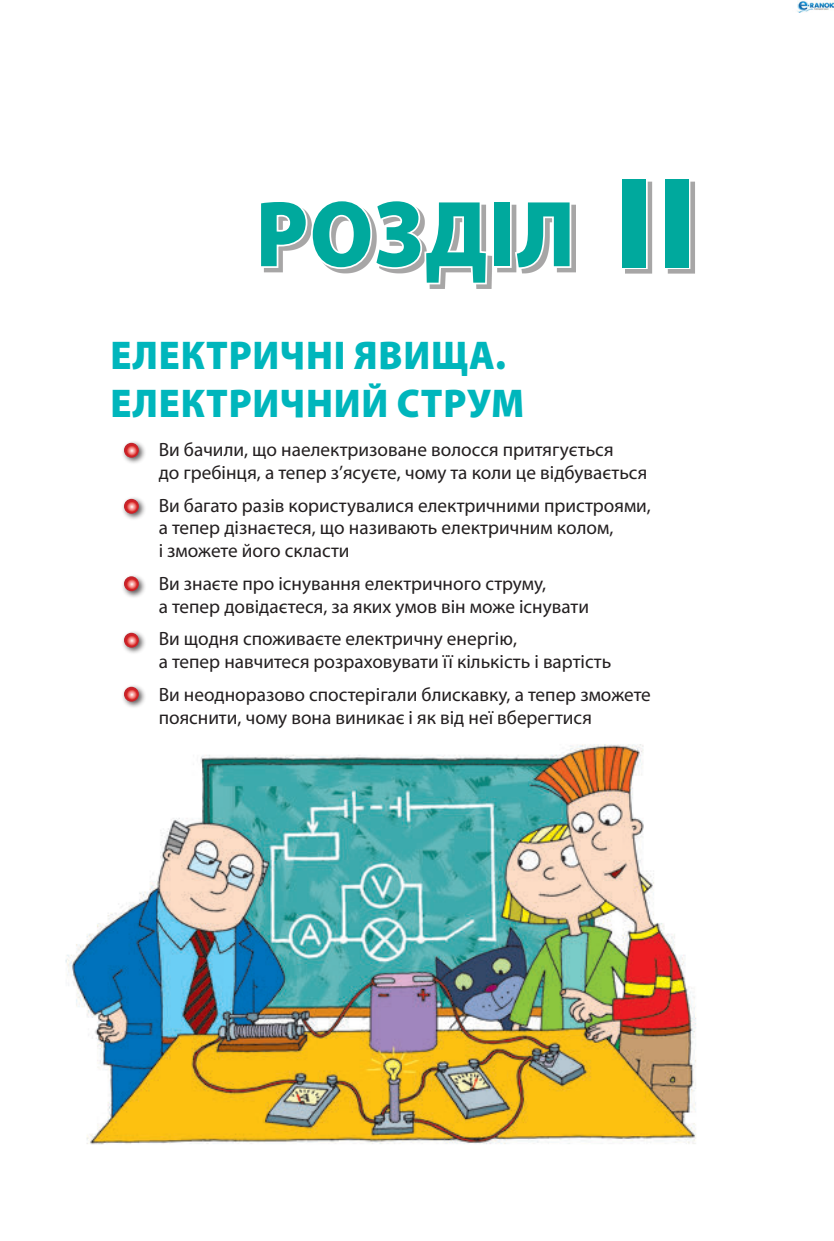
<style>
.page{position:relative;width:834px;height:1241px;background:#fff}
.page>*{position:absolute;margin:0;border:0;box-sizing:border-box;transform-origin:0 0}
.t1{font:900 131.25px "Myriad Pro";color:#00a99d}
.t2{font:900 94.5px "Myriad Pro";letter-spacing:.02em;color:#00a99d;scale:.92 1}
.t3{font:900 40.25px/48.3px "Myriad Pro";letter-spacing:.02em;color:#00b6bc;scale:.95 1}
.t4{font:19.25px/22.8px "Myriad Pro";color:#231f20}
</style>
<div class="page">
<img style="left:65px;top:744px;width:631px;height:401px">
<div style="left:264px;top:204px;width:312px;height:85px;background:#231f20;opacity:.4"></div>
<svg style="left:264px;top:204px;width:225px;height:82px"></svg>
<div style="left:492px;top:201px;width:19px;height:67px;border:4px solid #fff"></div>
<svg style="left:513px;top:204px;width:60px;height:67px"></svg>
<div style="left:121px;top:439px;width:26px;height:26px;background:#231f20;opacity:.75"></div>
<svg style="left:124px;top:443px;width:15px;height:14px"></svg>
<div style="left:121px;top:495px;width:26px;height:26px;background:#231f20;opacity:.75"></div>
<svg style="left:124px;top:499px;width:15px;height:14px"></svg>
<div style="left:121px;top:573px;width:26px;height:26px;background:#231f20;opacity:.75"></div>
<svg style="left:124px;top:576px;width:15px;height:15px"></svg>
<div style="left:121px;top:629px;width:26px;height:26px;background:#231f20;opacity:.75"></div>
<svg style="left:124px;top:632px;width:15px;height:15px"></svg>
<div style="left:121px;top:683px;width:26px;height:26px;background:#231f20;opacity:.75"></div>
<svg style="left:124px;top:686px;width:15px;height:15px"></svg>
<div style="left:624px;top:181px;width:71px;height:93px;background:#231f20;opacity:.4"></div>
<div style="left:620px;top:177px;width:27px;height:92px;border:4px solid #fff"></div>
<div style="left:663px;top:177px;width:27px;height:92px;border:4px solid #fff"></div>
<img style="left:797px;top:0;width:36px;height:13px">
<h2 class="t2" style="left:256px;top:171px;width:348px">Розділ</h2>
<h1 class="t1" style="left:614px;top:135px;width:84px">II</h1>
<h3 class="t3" style="left:110px;top:329px;width:418px">ЕЛЕКТРИЧНі явища. електрични</h3>
<h3 class="t3" style="left:361px;top:378px;width:173px">й струм</h3>
<p class="t4" style="left:159px;top:438px;width:490px">Ви бачили, що наелектризоване волосся притягується<br>до гребінця, а тепер з’ясуєте, чому та коли це відбувається</p>
<p class="t4" style="left:159px;top:493px;width:493px">Ви багато разів користувалися електричними пристроями, а тепер дізнаєтеся, що називають електричним колом,<br>і зможете його скласти</p>
<p class="t4" style="left:159px;top:571px;width:432px">Ви знаєте про існування електричного струму,<br>а тепер довідаєтеся, за яких умов він може існувати</p>
<p class="t4" style="left:159px;top:627px;width:454px">Ви щодня споживаєте електричну енергію,<br>а тепер навчитеся розраховувати її кількість і вартість</p>
<p class="t4" style="left:159px;top:682px;width:493px">Ви неодноразово спостерігали блискавку, а тепер зможете пояснити, чому вона виникає і як від неї вберегтися</p>
</div>
